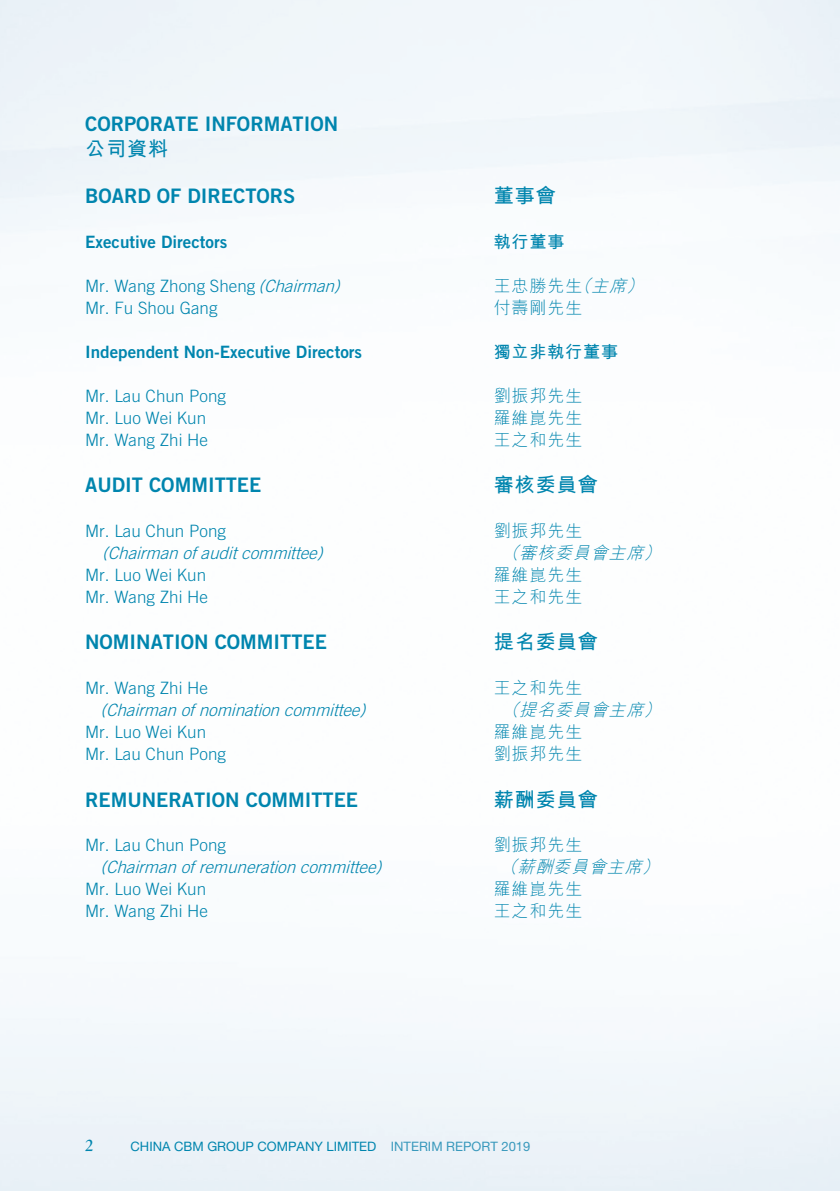
<style>
.page{position:relative;width:840px;height:1191px;background:#fff}
.page>*{position:absolute;margin:0;border:0;box-sizing:border-box;transform-origin:0 0}
.t1{font:20px "Trade Gothic LT Std Bd 2";color:#0085ae}
.t2{font:700 20px "M Hei HK";letter-spacing:.05em;color:#0085ae}
.t3{font:300 17px/22px "Trade Gothic LT Std";color:#0085ae}
.t4{font:italic 300 17px "Trade Gothic LT Std";color:#0085ae}
.t5{font:300 17px/22px "M Hei HK";letter-spacing:.05em;color:#0085ae}
.t6{font:17px "Trade Gothic LT Std Bd 2";color:#0085ae}
.t7{font:italic 300 17px "M Hei HK";color:#0085ae}
.t8{font:700 17px "M Hei HK";letter-spacing:.05em;color:#0085ae}
.t9{font:17px "Stempel Garamond LT Std";color:#0085ae}
.t10{font:13px "Helvetica Neue LT Std";color:#0085ae}
.s1{font-style:italic}
.s2{color:#3999bc}
</style>
<div class="page">
<p class="t1" style="left:85px;top:112px;width:254px">CORPORATE INFORMATION</p>
<p class="t2" style="left:85px;top:134px;width:84px">公司資料</p>
<p class="t1" style="left:85px;top:184px;width:212px">BOARD OF DIRECTORS</p>
<p class="t6" style="left:85px;top:231px;width:144px">Executive Directors</p>
<p class="t3" style="left:85px;top:274px;width:261px">Mr. Wang Zhong Sheng <span class="s1">(Chairman)<br></span>Mr. Fu Shou Gang</p>
<p class="t6" style="left:85px;top:341px;width:278px">Independent Non-Executive Directors</p>
<p class="t3" style="left:85px;top:384px;width:142px">Mr. Lau Chun Pong<br>Mr. Luo Wei Kun<br>Mr. Wang Zhi He</p>
<p class="t1" style="left:85px;top:473px;width:178px">AUDIT COMMITTEE</p>
<p class="t3" style="left:85px;top:519px;width:142px">Mr. Lau Chun Pong</p>
<p class="t4" style="left:102px;top:542px;width:227px">(Chairmanofauditcommittee)</p>
<p class="t3" style="left:85px;top:563px;width:124px">Mr. Luo Wei Kun<br>Mr. Wang Zhi He</p>
<p class="t1" style="left:85px;top:630px;width:243px">NOMINATION COMMITTEE</p>
<p class="t3" style="left:85px;top:676px;width:124px">Mr. Wang Zhi He</p>
<p class="t4" style="left:100px;top:699px;width:271px">(Chairmanofnominationcommittee)</p>
<p class="t3" style="left:85px;top:720px;width:142px">Mr. Luo Wei Kun<br>Mr. Lau Chun Pong</p>
<p class="t1" style="left:85px;top:787px;width:274px">REMUNERATION COMMITTEE</p>
<p class="t3" style="left:85px;top:833px;width:142px">Mr. Lau Chun Pong</p>
<p class="t4" style="left:100px;top:856px;width:287px">(Chairmanofremunerationcommittee)</p>
<p class="t3" style="left:85px;top:877px;width:124px">Mr. Luo Wei Kun<br>Mr. Wang Zhi He</p>
<p class="t2" style="left:493px;top:181px;width:63px">董事會</p>
<p class="t8" style="left:493px;top:229px;width:72px">執行董事</p>
<p class="t5" style="left:493px;top:274px;width:155px">王忠勝先生<span class="s1">（主席）</span>付壽剛先生</p>
<p class="t8" style="left:493px;top:339px;width:126px">獨立非執行董事</p>
<p class="t5" style="left:493px;top:384px;width:90px;text-align:justify">劉振邦先生羅維崑先生王之和先生</p>
<p class="t2" style="left:493px;top:470px;width:105px">審核委員會</p>
<p class="t5" style="left:493px;top:519px;width:90px">劉振邦先生</p>
<p class="t7" style="left:502px;top:544px;width:164px">（審核委員會主席）</p>
<p class="t5" style="left:493px;top:563px;width:90px">羅維崑先生王之和先生</p>
<p class="t2" style="left:493px;top:627px;width:105px">提名委員會</p>
<p class="t5" style="left:493px;top:676px;width:90px">王之和先生</p>
<p class="t7" style="left:502px;top:701px;width:164px">（提名委員會主席）</p>
<p class="t5" style="left:493px;top:720px;width:90px">羅維崑先生劉振邦先生</p>
<p class="t2" style="left:493px;top:784px;width:105px">薪酬委員會</p>
<p class="t5" style="left:493px;top:833px;width:90px">劉振邦先生</p>
<p class="t7" style="left:500px;top:858px;width:164px">（薪酬委員會主席）</p>
<p class="t5" style="left:493px;top:877px;width:90px">羅維崑先生王之和先生</p>
<p class="t9" style="left:85px;top:1134px;width:10px">2</p>
<p class="t10" style="left:130px;top:1138px;width:401px">CHINA CBM GROUP COMPANY LIMITED <span class="s2">INTERIM REPORT 2019</span></p>
</div>
